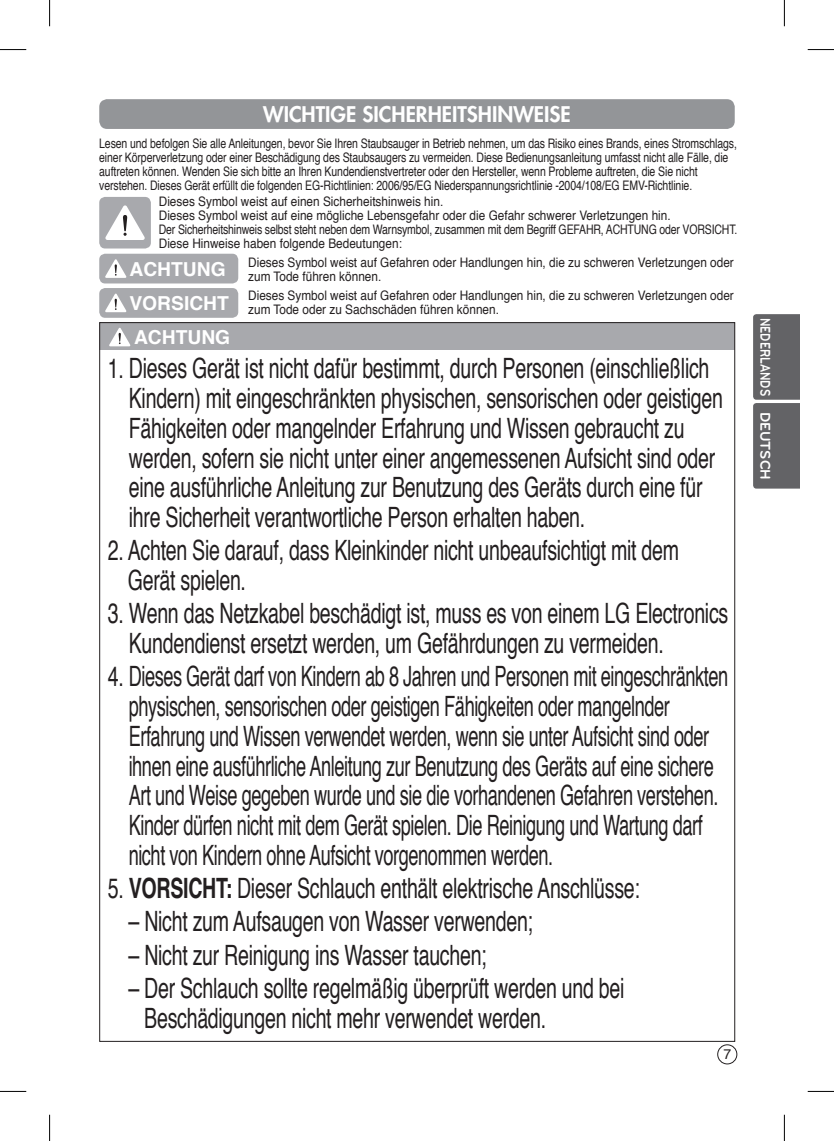
<style>
.page{position:relative;width:834px;height:1141px;background:#fff}
.page>*{position:absolute;margin:0;border:0;box-sizing:border-box;transform-origin:0 0}
.t1{font:28px/29.8px "Helvetica";letter-spacing:-.015em;color:#231f20;scale:.7 1}
.t2{font:800 21px "Futura";color:#fff}
.t3{font:700 19.25px "Helvetica";color:#fff}
.t4{font:700 14.7px "Bryant LG";color:#fff;scale:.8 1}
.t5{font:14px "Helvetica";color:#231f20}
.t6{font:13.12px/14px "Helvetica";letter-spacing:-.01em;color:#231f20;scale:.9 1}
.t7{font:13.12px/14px "Helvetica";letter-spacing:-.01em;color:#231f20;scale:.8 1}
.s1{font-weight:700}
</style>
<div class="page">
<div style="left:717px;top:1044px;width:20px;height:20px;border:1px solid #231f20;border-radius:50%"></div>
<svg style="left:753px;top:314px;width:46px;height:175px;background:#67676a"></svg>
<div style="left:99px;top:99px;width:635px;height:30px;background:#939598;border-radius:8px"></div>
<div style="left:99px;top:197px;width:52px;height:51px;background:#a8a9ad;border-radius:6px"></div>
<div style="left:99px;top:288px;width:139px;height:30px;background:#a8a9ad;border-radius:6px"></div>
<svg style="left:105px;top:205px;width:40px;height:35px"></svg>
<svg style="left:105px;top:294px;width:21px;height:18px"></svg>
<div style="left:99px;top:254px;width:139px;height:29px;background:#a8a9ad;border-radius:6px"></div>
<svg style="left:105px;top:259px;width:21px;height:19px"></svg>
<div style="left:99px;top:322px;width:636px;height:27px;background:#a8a9ad"></div>
<svg style="left:109px;top:328px;width:21px;height:18px"></svg>
<svg style="left:0;top:49px;width:26px;height:1px"></svg>
<svg style="left:807px;top:49px;width:26px;height:1px"></svg>
<svg style="left:0;top:1091px;width:26px;height:1px"></svg>
<svg style="left:807px;top:1091px;width:26px;height:1px"></svg>
<svg style="left:49px;top:0;width:1px;height:26px"></svg>
<svg style="left:49px;top:1115px;width:1px;height:26px"></svg>
<svg style="left:783px;top:0;width:1px;height:26px"></svg>
<svg style="left:783px;top:1115px;width:1px;height:26px"></svg>
<p class="t2" style="left:263px;top:100px;width:309px">WICHTIGE SICHERHEITSHINWEISE</p>
<p class="t7" style="left:99px;top:136px;width:798px">Lesen und befolgen Sie alle Anleitungen, bevor Sie Ihren Staubsauger in Betrieb nehmen, um das Risiko eines Brands, eines Stromschlags, einer Körperverletzung oder einer Beschädigung des Staubsaugers zu vermeiden. Diese Bedienungsanleitung umfasst nicht alle Fälle, die auftreten können. Wenden Sie sich bitte an Ihren Kundendienstvertreter oder den Hersteller, wenn Probleme auftreten, die Sie nicht verstehen. Dieses Gerät erfüllt die folgenden EG-Richtlinien: 2006/95/EG Niederspannungsrichtlinie -2004/108/EG EMV-Richtlinie.</p>
<p class="t6" style="left:159px;top:195px;width:644px">Dieses Symbol weist auf einen Sicherheitshinweis hin.<br>Dieses Symbol weist auf eine mögliche Lebensgefahr oder die Gefahr schwerer Verletzungen hin.<br>Der Sicherheitshinweis selbst steht neben dem Warnsymbol, zusammen mit dem Begriff GEFAHR, ACHTUNG oder VORSICHT.<br>Diese Hinweise haben folgende Bedeutungen:</p>
<p class="t6" style="left:248px;top:256px;width:541px">Dieses Symbol weist auf Gefahren oder Handlungen hin, die zu schweren Verletzungen oder zum Tode führen können.</p>
<p class="t6" style="left:129px;top:289px;width:673px;text-indent:119px">Dieses Symbol weist auf Gefahren oder Handlungen hin, die zu schweren Verletzungen oder<br><sup>VORSICHT</sup> zum Tode oder zu Sachschäden führen können.</p>
<p class="t3" style="left:129px;top:253px;width:98px">ACHTUNG</p>
<p class="t3" style="left:134px;top:322px;width:98px">ACHTUNG</p>
<p class="t1" style="left:129px;top:355px;width:850px;text-indent:-21px">1. Dieses Gerät ist nicht dafür bestimmt, durch Personen (einschließlich Kindern) mit eingeschränkten physischen, sensorischen oder geistigen Fähigkeiten oder mangelnder Erfahrung und Wissen gebraucht zu werden, sofern sie nicht unter einer angemessenen Aufsicht sind oder eine ausführliche Anleitung zur Benutzung des Geräts durch eine für ihre Sicherheit verantwortliche Person erhalten haben.</p>
<p class="t1" style="left:128px;top:537px;width:789px;text-indent:-20px">2. Achten Sie darauf, dass Kleinkinder nicht unbeaufsichtigt mit dem<br>Gerät spielen.</p>
<p class="t1" style="left:129px;top:599px;width:857px;text-indent:-21px">3. Wenn das Netzkabel beschädigt ist, muss es von einem LG Electronics<br>Kundendienst ersetzt werden, um Gefährdungen zu vermeiden.</p>
<p class="t1" style="left:129px;top:663px;width:858px;text-indent:-21px">4. Dieses Gerät darf von Kindern ab 8 Jahren und Personen mit eingeschränkten physischen, sensorischen oder geistigen Fähigkeiten oder mangelnder Erfahrung und Wissen verwendet werden, wenn sie unter Aufsicht sind oder ihnen eine ausführliche Anleitung zur Benutzung des Geräts auf eine sichere Art und Weise gegeben wurde und sie die vorhandenen Gefahren verstehen.<br>Kinder dürfen nicht mit dem Gerät spielen. Die Reinigung und Wartung darf nicht von Kindern ohne Aufsicht vorgenommen werden.</p>
<p class="t1" style="left:108px;top:874px;width:761px">5. <span class="s1">VORSICHT:</span> Dieser Schlauch enthält elektrische Anschlüsse:</p>
<p class="t1" style="left:128px;top:907px;width:579px">– Nicht zum Aufsaugen von Wasser verwenden;</p>
<p class="t1" style="left:128px;top:941px;width:513px">– Nicht zur Reinigung ins Wasser tauchen;</p>
<p class="t1" style="left:144px;top:974px;width:687px;text-indent:-16px">– Der Schlauch sollte regelmäßig überprüft werden und bei<br>Beschädigungen nicht mehr verwendet werden.</p>
<p class="t5" style="left:723px;top:1044px;width:9px">7</p>
<p class="t4" style="left:774px;top:318px;width:204px;rotate:90deg">NEDERLANDS DEUTSCH</p>
</div>
